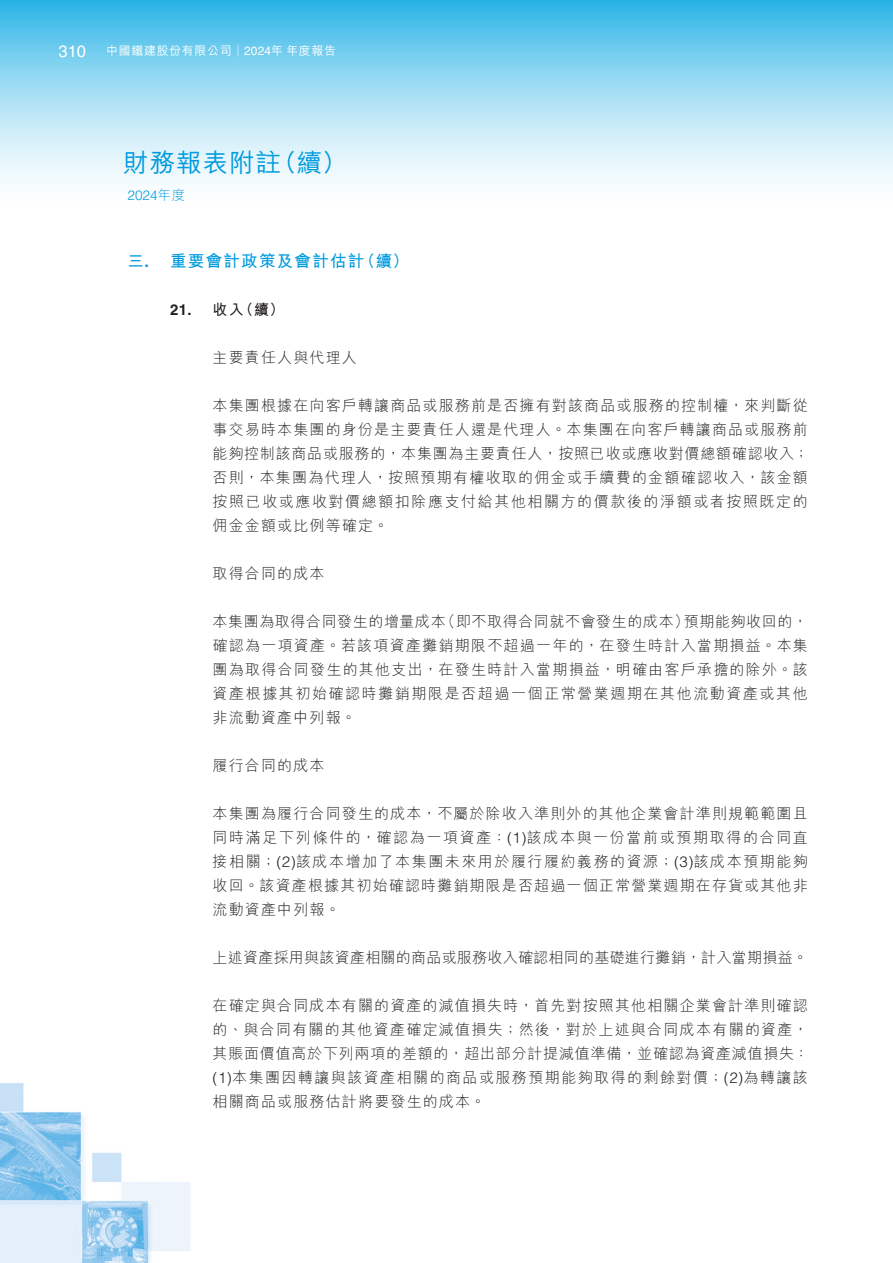
<style>
.page{position:relative;width:893px;height:1263px;background:#fff}
.page>*{position:absolute;margin:0;border:0;box-sizing:border-box;transform-origin:0 0}
.t1{font:500 25.5px "M Hei HK";letter-spacing:.04em;color:#009bde}
.t2{font:700 16.5px "M Hei HK";letter-spacing:.08em;color:#009bde}
.t3{font:300 15px/24px "M Hei HK";letter-spacing:.08em;color:#231f20;text-align:justify}
.t4{font:300 15px "M Hei HK";letter-spacing:.02em;color:#231f20}
.t5{font:700 15px "M Hei HK";color:#231f20}
.t6{font:300 13.5px "Helvetica LT Std";color:#009bde}
.t7{font:500 12px "M Hei HK";letter-spacing:.05em;color:#fff}
.s1{font-family:"Helvetica LT Std";font-weight:400;font-size:16.5px}
.s2{font-family:"Helvetica LT Std";font-weight:400}
.s3{font-family:"M Hei HK"}
.s4{font-family:"Helvetica LT Std"}
</style>
<div class="page">
<img style="left:0;top:1083px;width:190px;height:180px">
<svg style="left:0;top:0;width:893px;height:182px;background:#9cdbf3"></svg>
<p class="t7" style="left:59px;top:42px;width:279px"><span class="s1">310</span> 中國鐵建股份有限公司∣<span class="s2">2024</span>年年度報告</p>
<h1 class="t1" style="left:123px;top:144px;width:226px">財務報表附註（續）</h1>
<p class="t6" style="left:128px;top:186px;width:59px">2024<span class="s3">年度</span></p>
<p class="t2" style="left:128px;top:249px;width:283px">三<span class="s4">.</span> 重要會計政策及會計估計（續）</p>
<p class="t5" style="left:170px;top:299px;width:116px"><span class="s4">21.</span> 收入（續）</p>
<p class="t3" style="left:213px;top:345px;width:146px">主要責任人與代理人</p>
<p class="t3" style="left:213px;top:393px;width:598px">本集團根據在向客戶轉讓商品或服務前是否擁有對該商品或服務的控制權，來判斷從事交易時本集團的身份是主要責任人還是代理人。本集團在向客戶轉讓商品或服務前能夠控制該商品或服務的，本集團為主要責任人，按照已收或應收對價總額確認收入；否則，本集團為代理人，按照預期有權收取的佣金或手續費的金額確認收入，該金額按照已收或應收對價總額扣除應支付給其他相關方的價款後的淨額或者按照既定的佣金金額或比例等確定。</p>
<p class="t3" style="left:213px;top:561px;width:114px">取得合同的成本</p>
<p class="t3" style="left:213px;top:609px;width:597px">本集團為取得合同發生的增量成本（即不取得合同就不會發生的成本）預期能夠收回的，確認為一項資產。若該項資產攤銷期限不超過一年的，在發生時計入當期損益。本集團為取得合同發生的其他支出，在發生時計入當期損益，明確由客戶承擔的除外。該資產根據其初始確認時攤銷期限是否超過一個正常營業週期在其他流動資產或其他非流動資產中列報。</p>
<p class="t3" style="left:213px;top:753px;width:114px">履行合同的成本</p>
<p class="t3" style="left:213px;top:801px;width:597px">本集團為履行合同發生的成本，不屬於除收入準則外的其他企業會計準則規範範圍且同時滿足下列條件的，確認為一項資產：<span class="s4">(1)</span>該成本與一份當前或預期取得的合同直接相關；<span class="s4">(2)</span>該成本增加了本集團未來用於履行履約義務的資源；<span class="s4">(3)</span>該成本預期能夠收回。該資產根據其初始確認時攤銷期限是否超過一個正常營業週期在存貨或其他非流動資產中列報。</p>
<p class="t4" style="left:213px;top:950px;width:597px">上述資產採用與該資產相關的商品或服務收入確認相同的基礎進行攤銷，計入當期損益。</p>
<p class="t3" style="left:213px;top:993px;width:598px">在確定與合同成本有關的資產的減值損失時，首先對按照其他相關企業會計準則確認的、與合同有關的其他資產確定減值損失；然後，對於上述與合同成本有關的資產，其賬面價值高於下列兩項的差額的，超出部分計提減值準備，並確認為資產減值損失：<span class="s4">(1)</span>本集團因轉讓與該資產相關的商品或服務預期能夠取得的剩餘對價；<span class="s4">(2)</span>為轉讓該相關商品或服務估計將要發生的成本。</p>
</div>
